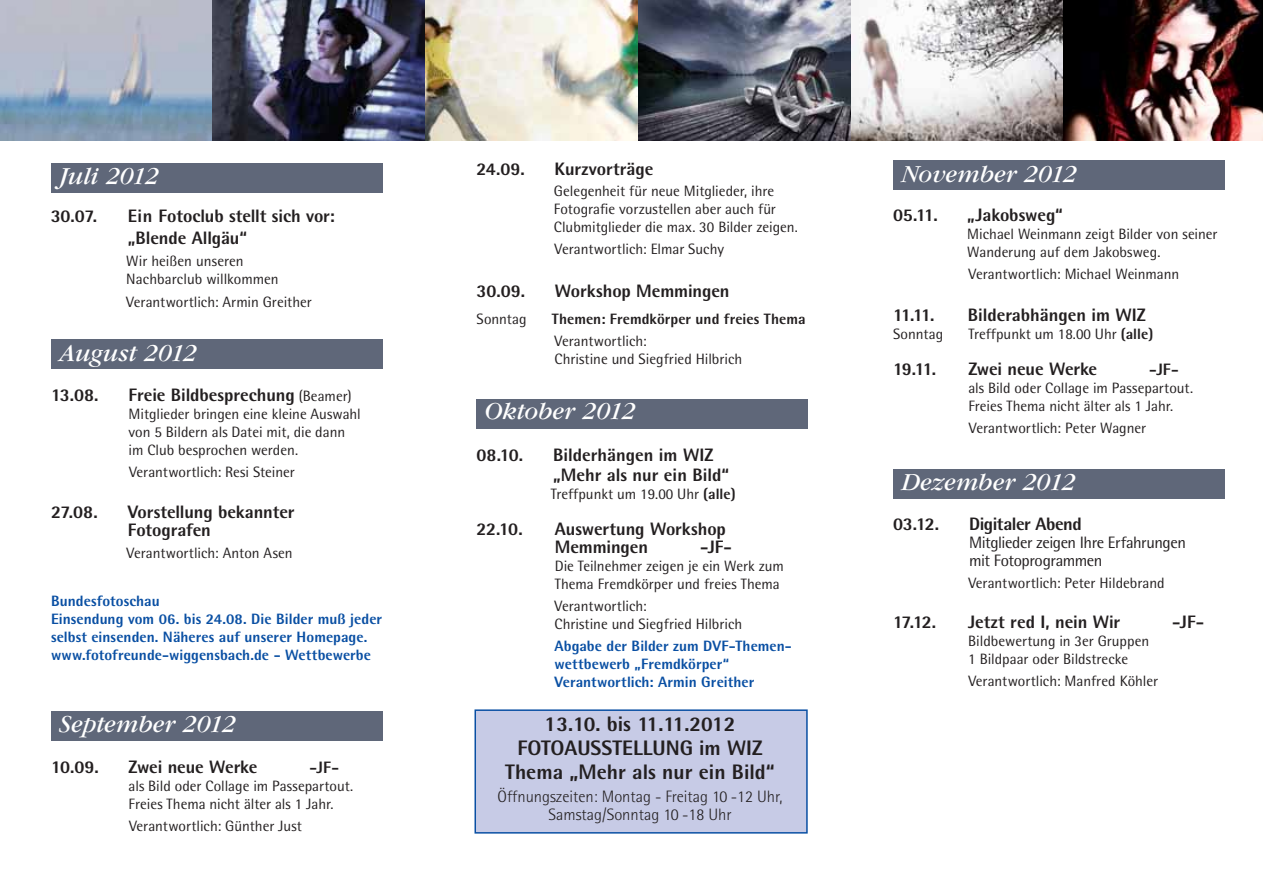
<style>
.page{position:relative;width:1263px;height:893px;background:#fff}
.page>*{position:absolute;margin:0;border:0;box-sizing:border-box;transform-origin:0 0}
.t1{font:italic 25.5px "Garamond LT";letter-spacing:-.005em;color:#fff}
.t2{font:800 21px/24px "Agfa Rotis Semisans";color:#231f20;text-align:center}
.t3{font:800 18px/18px "Agfa Rotis Semisans";letter-spacing:-.005em;color:#231f20}
.t4{font:800 18px "Agfa Rotis Semisans";letter-spacing:-.025em;color:#231f20}
.t5{font:300 16.5px/18px "Agfa Rotis Semisans";color:#231f20;text-align:center}
.t6{font:16.5px/18px "Agfa Rotis Semisans";letter-spacing:-.03em;color:#231f20}
.t7{font:800 16.5px "Agfa Rotis Semisans";color:#231f20}
.t8{font:15px/18px "Agfa Rotis Semisans";color:#231f20}
.t9{font:800 15px/18px "Agfa Rotis Semisans";letter-spacing:.005em;color:#094fa3}
.t10{font:800 15px "Agfa Rotis Semisans";color:#231f20}
.s1{font-weight:400;font-size:15px}
.s2{font-weight:800}
</style>
<div class="page">
<div style="left:51px;top:340px;width:332px;height:29px;background:#5f6779"></div>
<div style="left:51px;top:163px;width:332px;height:29px;background:#5f6779"></div>
<div style="left:51px;top:711px;width:331px;height:30px;background:#5f6779"></div>
<div style="left:476px;top:399px;width:332px;height:29px;background:#5f6779"></div>
<div style="left:893px;top:161px;width:332px;height:29px;background:#5f6779"></div>
<div style="left:893px;top:469px;width:332px;height:30px;background:#5f6779"></div>
<img style="left:0;top:0;width:1263px;height:140px">
<div style="left:474px;top:709px;width:334px;height:125px;background:#c7cbe6;border:2px solid #094fa3"></div>
<h1 class="t1" style="left:60px;top:163px;width:101px">Juli 2012</h1>
<p class="t3" style="left:51px;top:207px;width:48px">30.07.</p>
<p class="t3" style="left:128px;top:205px;width:209px;line-height:21.6px">Ein Fotoclub stellt sich vor: „Blende Allgäu“</p>
<p class="t8" style="left:126px;top:252px;width:154px">Wir heißen unseren<br>Nachbarclub willkommen</p>
<p class="t8" style="left:126px;top:292px;width:187px">Verantwortlich: Armin Greither</p>
<h1 class="t1" style="left:60px;top:340px;width:139px">August 2012</h1>
<p class="t3" style="left:51px;top:386px;width:49px">13.08.</p>
<p class="t3" style="left:129px;top:386px;width:225px">Freie Bildbesprechung <span class="s1">(Beamer)</span></p>
<p class="t8" style="left:129px;top:405px;width:234px">Mitglieder bringen eine kleine Auswahl von 5 Bildern als Datei mit, die dann im Club besprochen werden.</p>
<p class="t8" style="left:129px;top:463px;width:167px">Verantwortlich: Resi Steiner</p>
<p class="t3" style="left:51px;top:502px;width:48px">27.08.</p>
<p class="t3" style="left:128px;top:502px;width:168px">Vorstellung bekannter<br>Fotografen</p>
<p class="t8" style="left:127px;top:544px;width:168px">Verantwortlich: Anton Asen</p>
<p class="t9" style="left:51px;top:591px;width:333px">Bundesfotoschau<br>Einsendung vom 06. bis 24.08. Die Bilder muß jeder selbst einsenden. Näheres auf unserer Homepage. www.fotofreunde-wiggensbach.de - Wettbewerbe</p>
<h1 class="t1" style="left:59px;top:711px;width:178px">September 2012</h1>
<p class="t3" style="left:51px;top:758px;width:49px">10.09.</p>
<p class="t3" style="left:129px;top:758px;width:130px">Zwei neue Werke</p>
<p class="t7" style="left:310px;top:757px;width:31px">-JF-</p>
<p class="t8" style="left:129px;top:777px;width:226px">als Bild oder Collage im Passepartout.<br>Freies Thema nicht älter als 1 Jahr.</p>
<p class="t8" style="left:129px;top:817px;width:175px">Verantwortlich: Günther Just</p>
<p class="t3" style="left:476px;top:159px;width:50px">24.09.</p>
<p class="t3" style="left:555px;top:159px;width:100px">Kurzvorträge</p>
<p class="t8" style="left:554px;top:182px;width:245px">Gelegenheit für neue Mitglieder, ihre<br>Fotografie vorzustellen aber auch für<br>Clubmitglieder die max. 30 Bilder zeigen.</p>
<p class="t8" style="left:554px;top:240px;width:171px">Verantwortlich: Elmar Suchy</p>
<p class="t3" style="left:476px;top:282px;width:50px">30.09.</p>
<p class="t3" style="left:555px;top:282px;width:176px">Workshop Memmingen</p>
<p class="t8" style="left:476px;top:310px;width:52px">Sonntag</p>
<p class="t10" style="left:552px;top:309px;width:255px">Themen: Fremdkörper und freies Thema</p>
<p class="t8" style="left:554px;top:332px;width:189px">Verantwortlich:<br>Christine und Siegfried Hilbrich</p>
<h1 class="t1" style="left:484px;top:398px;width:153px">Oktober 2012</h1>
<p class="t3" style="left:476px;top:445px;width:48px">08.10.</p>
<p class="t3" style="left:553px;top:444px;width:177px;line-height:19.8px">Bilderhängen im WIZ „Mehr als nur ein Bild“</p>
<p class="t8" style="left:551px;top:484px;width:186px">Treffpunkt um 19.00 Uhr <span class="s2">(alle)</span></p>
<p class="t3" style="left:476px;top:519px;width:48px">22.10.</p>
<p class="t3" style="left:555px;top:519px;width:173px">Auswertung Workshop<br>Memmingen</p>
<p class="t3" style="left:700px;top:537px;width:33px">-JF-</p>
<p class="t8" style="left:555px;top:556px;width:230px">Die Teilnehmer zeigen je ein Werk zum<br>Thema Fremdkörper und freies Thema</p>
<p class="t8" style="left:554px;top:597px;width:189px">Verantwortlich:<br>Christine und Siegfried Hilbrich</p>
<p class="t9" style="left:554px;top:637px;width:239px">Abgabe der Bilder zum DVF-Themen&shy;wettbewerb „Fremdkörper“<br>Verantwortlich: Armin Greither</p>
<h2 class="t2" style="left:505px;top:712px;width:271px">13.10. bis 11.11.2012<br>FOTOAUSSTELLUNG im WIZ<br>Thema „Mehr als nur ein Bild“</h2>
<p class="t5" style="left:498px;top:787px;width:286px">Öffnungszeiten: Montag - Freitag 10 -12 Uhr,<br>Samstag/Sonntag 10 -18 Uhr</p>
<h1 class="t1" style="left:901px;top:161px;width:177px">November 2012</h1>
<p class="t3" style="left:893px;top:205px;width:46px">05.11.</p>
<p class="t3" style="left:967px;top:205px;width:97px">„Jakobsweg“</p>
<p class="t8" style="left:967px;top:225px;width:252px">Michael Weinmann zeigt Bilder von seiner<br>Wanderung auf dem Jakobsweg.</p>
<p class="t8" style="left:968px;top:265px;width:212px">Verantwortlich: Michael Weinmann</p>
<p class="t3" style="left:893px;top:306px;width:43px">11.11.</p>
<p class="t3" style="left:968px;top:306px;width:180px">Bilderabhängen im WIZ</p>
<p class="t8" style="left:893px;top:325px;width:52px">Sonntag</p>
<p class="t8" style="left:968px;top:325px;width:186px">Treffpunkt um 18.00 Uhr <span class="s2">(alle)</span></p>
<p class="t3" style="left:893px;top:360px;width:45px">19.11.</p>
<p class="t3" style="left:968px;top:360px;width:130px">Zwei neue Werke</p>
<p class="t7" style="left:1149px;top:359px;width:31px">-JF-</p>
<p class="t8" style="left:968px;top:379px;width:226px">als Bild oder Collage im Passepartout.<br>Freies Thema nicht älter als 1 Jahr.</p>
<p class="t8" style="left:969px;top:419px;width:179px">Verantwortlich: Peter Wagner</p>
<h1 class="t1" style="left:901px;top:469px;width:176px">Dezember 2012</h1>
<p class="t3" style="left:893px;top:514px;width:48px">03.12.</p>
<p class="t4" style="left:969px;top:512px;width:114px">Digitaler Abend</p>
<p class="t6" style="left:969px;top:533px;width:218px">Mitglieder zeigen Ihre Erfahrungen mit Fotoprogrammen</p>
<p class="t8" style="left:968px;top:574px;width:198px">Verantwortlich: Peter Hildebrand</p>
<p class="t3" style="left:893px;top:613px;width:45px">17.12.</p>
<p class="t3" style="left:968px;top:613px;width:153px">Jetzt red I, nein Wir</p>
<p class="t3" style="left:1172px;top:613px;width:33px">-JF-</p>
<p class="t8" style="left:968px;top:632px;width:182px">Bildbewertung in 3er Gruppen<br>1 Bildpaar oder Bildstrecke</p>
<p class="t8" style="left:968px;top:672px;width:191px">Verantwortlich: Manfred Köhler</p>
</div>
